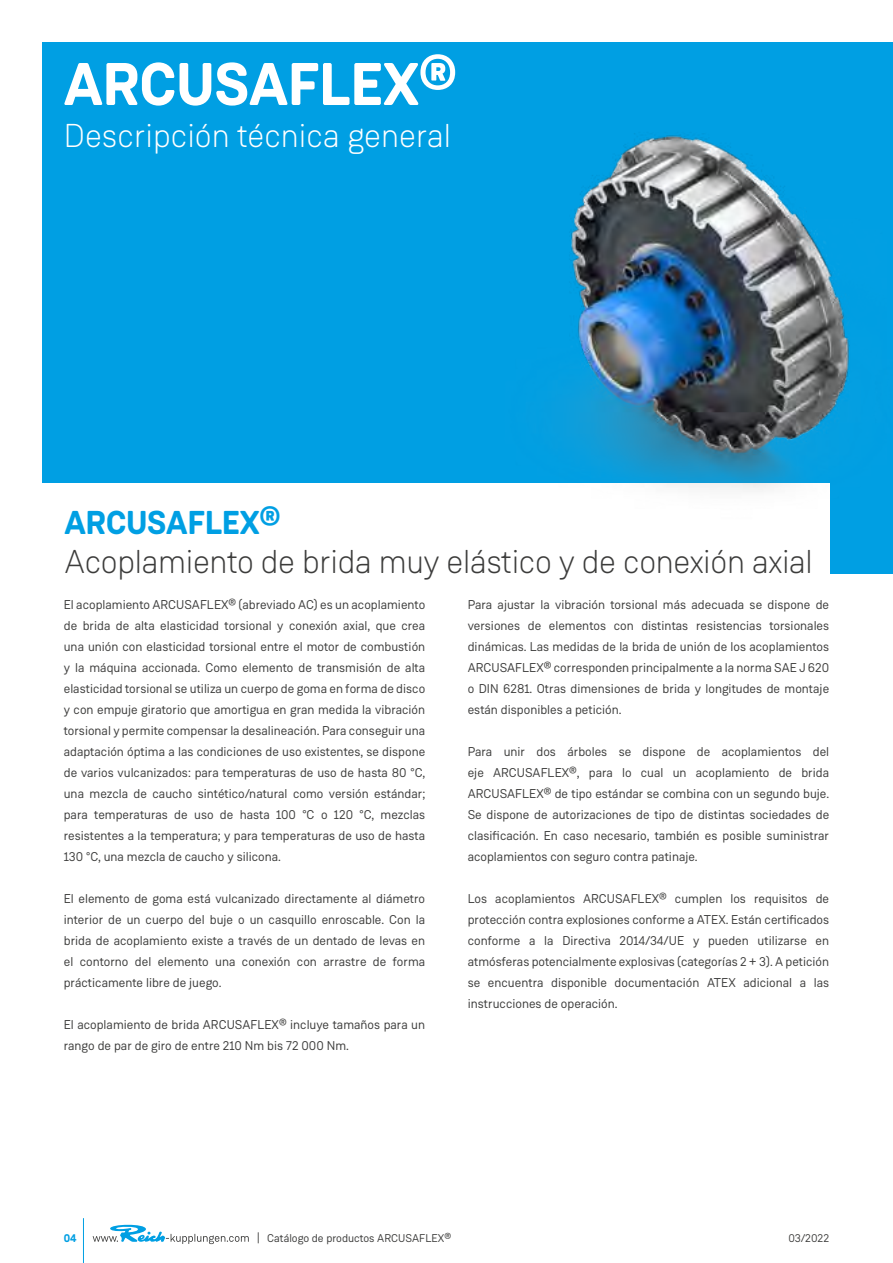
<style>
.page{position:relative;width:893px;height:1263px;background:#fff}
.page>*{position:absolute;margin:0;border:0;box-sizing:border-box;transform-origin:0 0}
.t1{font:700 60px "Weissenhof Grotesk";color:#fff}
.t2{font:300 33px "Weissenhof Grotesk";letter-spacing:-.01em;color:#3c3c3b}
.t3{font:300 33px "Weissenhof Grotesk";color:#fff}
.t4{font:700 33px "Weissenhof Grotesk";color:#009fe3}
.t5{font:12.75px/21px "Weissenhof Grotesk";color:#3c3c3b;text-align:justify}
.t6{font:11.25px "Weissenhof Grotesk";color:#3c3c3b}
.t7{font:700 11.25px "Weissenhof Grotesk";color:#009fe3}
</style>
<div class="page">
<hr style="left:83px;top:1218px;width:1px;height:45px;background:#009fe3">
<svg style="left:93px;top:1224px;width:156px;height:20px"></svg>
<div style="left:43px;top:43px;width:850px;height:531px;background:#009fe3"></div>
<div style="left:0;top:483px;width:829px;height:105px;background:#fff"></div>
<img style="left:564px;top:133px;width:286px;height:408px">
<h1 class="t1" style="left:64px;top:46px;width:394px">ARCUSAFLEX®</h1>
<h2 class="t3" style="left:64px;top:116px;width:389px">Descripción técnica general</h2>
<h2 class="t4" style="left:64px;top:502px;width:217px">ARCUSAFLEX®</h2>
<h2 class="t2" style="left:64px;top:542px;width:750px">Acoplamiento de brida muy elástico y de conexión axial</h2>
<p class="t5" style="left:64px;top:594px;width:363px">El acoplamiento ARCUSAFLEX® (abreviado AC) es un acoplamiento de brida de alta elasticidad torsional y conexión axial, que crea una unión con elasticidad torsional entre el motor de combustión y la máquina accionada. Como elemento de transmisión de alta elasticidad torsional se utiliza un cuerpo de goma en forma de disco y con empuje giratorio que amortigua en gran medida la vibración torsional y permite compensar la desalineación. Para conseguir una adaptación óptima a las condiciones de uso existentes, se dispone de varios vulcanizados: para temperaturas de uso de hasta 80 °C, una mezcla de caucho sintético/natural como versión estándar; para temperaturas de uso de hasta 100 °C o 120 °C, mezclas resistentes a la temperatura; y para temperaturas de uso de hasta 130 °C, una mezcla de caucho y silicona.</p>
<p class="t5" style="left:64px;top:888px;width:363px">El elemento de goma está vulcanizado directamente al diámetro interior de un cuerpo del buje o un casquillo enroscable. Con la brida de acoplamiento existe a través de un dentado de levas en el contorno del elemento una conexión con arrastre de forma prácticamente libre de juego.</p>
<p class="t5" style="left:64px;top:1014px;width:363px">El acoplamiento de brida ARCUSAFLEX® incluye tamaños para un rango de par de giro de entre 210 Nm bis 72 000 Nm.</p>
<p class="t5" style="left:468px;top:594px;width:363px">Para ajustar la vibración torsional más adecuada se dispone de versiones de elementos con distintas resistencias torsionales dinámicas. Las medidas de la brida de unión de los acoplamientos ARCUSAFLEX® corresponden principalmente a la norma SAE J 620 o DIN 6281. Otras dimensiones de brida y longitudes de montaje están disponibles a petición.</p>
<p class="t5" style="left:468px;top:741px;width:363px">Para unir dos árboles se dispone de acoplamientos del eje ARCUSAFLEX®, para lo cual un acoplamiento de brida ARCUSAFLEX® de tipo estándar se combina con un segundo buje.<br>Se dispone de autorizaciones de tipo de distintas sociedades de clasificación. En caso necesario, también es posible suministrar acoplamientos con seguro contra patinaje.</p>
<p class="t5" style="left:468px;top:888px;width:363px">Los acoplamientos ARCUSAFLEX® cumplen los requisitos de protección contra explosiones conforme a ATEX. Están certificados conforme a la Directiva 2014/34/UE y pueden utilizarse en atmósferas potencialmente explosivas (categorías 2 + 3). A petición se encuentra disponible documentación ATEX adicional a las instrucciones de operación.</p>
<p class="t7" style="left:64px;top:1231px;width:14px">04</p>
<p class="t6" style="left:267px;top:1231px;width:185px">Catálogo de productos ARCUSAFLEX®</p>
<p class="t6" style="left:788px;top:1231px;width:42px">03/2022</p>
</div>
